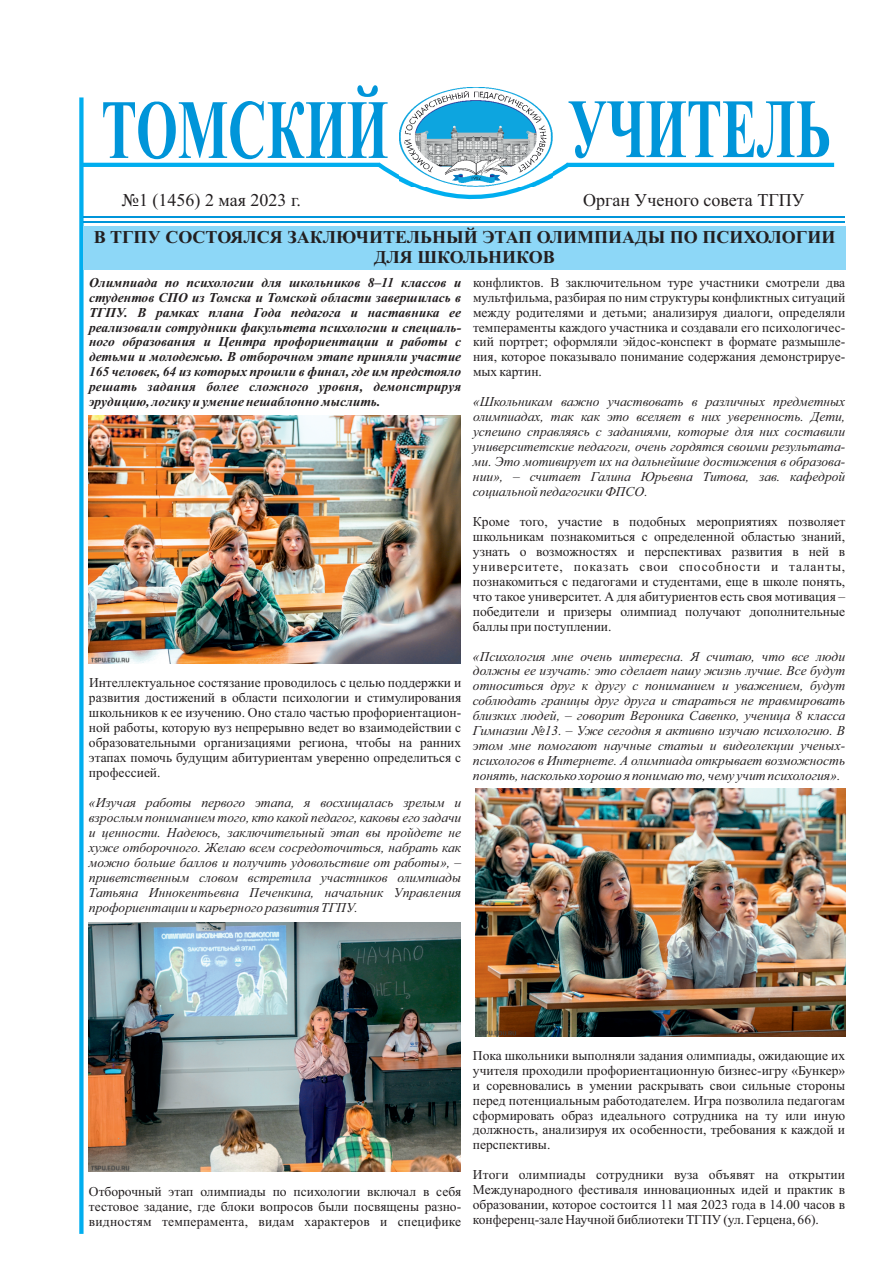
<style>
.page{position:relative;width:893px;height:1263px;background:#fff}
.page>*{position:absolute;margin:0;border:0;box-sizing:border-box;transform-origin:0 0}
.t1{font:700 84px "Times New Roman";color:#0095d9;scale:.64 1}
.t2{font:700 84px "Times New Roman";color:#0095d9;scale:.63 1}
.t3{font:700 18px/20px "Times New Roman";color:#231f20;text-align:center}
.t4{font:18px "Times New Roman";color:#231f20}
.t5{font:13.5px/15px "Times New Roman";color:#231f20;text-align:justify}
.t6{font:italic 13.5px/15px "Times New Roman";color:#231f20;text-align:justify}
.t7{font:italic 700 13.5px/15px "Times New Roman";color:#231f20;text-align:justify}
</style>
<div class="page">
<hr style="left:81px;top:163px;width:299px;height:4px;background:#00aeef">
<hr style="left:567px;top:163px;width:267px;height:4px;background:#00aeef">
<svg style="left:373px;top:162px;width:201px;height:38px"></svg>
<div style="left:79px;top:97px;width:5px;height:1137px;background:#00aeef"></div>
<img style="left:400px;top:88px;width:152px;height:98px">
<hr style="left:84px;top:221px;width:761px;height:2px;background:#0095d9">
<hr style="left:84px;top:217px;width:761px;height:1px;background:#0095d9">
<div style="left:84px;top:226px;width:762px;height:44px;background:#8dd7f7"></div>
<img style="left:88px;top:415px;width:373px;height:248px">
<img style="left:88px;top:923px;width:372px;height:248px">
<img style="left:475px;top:789px;width:371px;height:247px">
<h1 class="t1" style="left:101px;top:101px;width:450px">ТОМСКИЙ</h1>
<h1 class="t2" style="left:568px;top:100px;width:419px">УЧИТЕЛЬ</h1>
<h2 class="t4" style="left:583px;top:194px;width:223px">Орган Ученого совета ТГПУ</h2>
<h2 class="t3" style="left:94px;top:229px;width:743px">В ТГПУ СОСТОЯЛСЯ ЗАКЛЮЧИТЕЛЬНЫЙ ЭТАП ОЛИМПИАДЫ ПО ПСИХОЛОГИИ<br>ДЛЯ ШКОЛЬНИКОВ</h2>
<p class="t7" style="left:89px;top:276px;width:374px">Олимпиада по психологии для школьников 8–11 классов и студентов СПО из Томска и Томской области завершилась в ТГПУ. В рамках плана Года педагога и наставника ее реализовали сотрудники факультета психологии и специаль&shy;ного образования и Центра профориентации и работы с детьми и молодежью. В отборочном этапе приняли участие 165 человек, 64 из которых прошли в финал, где им предстояло решать задания более сложного уровня, демонстрируя эрудицию, логику и умение нешаблонно мыслить.</p>
<h2 class="t4" style="left:122px;top:194px;width:181px">№1 (1456) 2 мая 2023 г.</h2>
<p class="t5" style="left:473px;top:276px;width:374px">конфликтов. В заключительном туре участники смотрели два мультфильма, разбирая по ним структуры конфликтных ситуаций между родителями и детьми; анализируя диалоги, определяли темпераменты каждого участника и создавали его психологичес&shy;кий портрет; оформляли эйдос-конспект в формате размышле&shy;ния, которое показывало понимание содержания демонстрируе&shy;мых картин.</p>
<p class="t6" style="left:473px;top:396px;width:374px">«Школьникам важно участвовать в различных предметных олимпиадах, так как это вселяет в них уверенность. Дети, успешно справляясь с заданиями, которые для них составили университетские педагоги, очень гордятся своими результата&shy;ми. Это мотивирует их на дальнейшие достижения в образова&shy;нии», – считает Галина Юрьевна Титова, зав. кафедрой социальной педагогики ФПСО.</p>
<p class="t5" style="left:473px;top:515px;width:374px">Кроме того, участие в подобных мероприятиях позволяет школьникам познакомиться с определенной областью знаний, узнать о возможностях и перспективах развития в ней в университете, показать свои способности и таланты, познакомиться с педагогами и студентами, еще в школе понять, что такое университет. А для абитуриентов есть своя мотивация – победители и призеры олимпиад получают дополнительные баллы при поступлении.</p>
<p class="t6" style="left:473px;top:650px;width:374px">«Психология мне очень интересна. Я считаю, что все люди должны ее изучать: это сделает нашу жизнь лучше. Все будут относиться друг к другу с пониманием и уважением, будут соблюдать границы друг друга и стараться не травмировать близких людей, – говорит Вероника Савенко, ученица 8 класса Гимназии №13. – Уже сегодня я активно изучаю психологию. В этом мне помогают научные статьи и видеолекции ученых&shy;психологов в Интернете. А олимпиада открывает возможность понять, насколько хорошо я понимаю то, чему учит психология».</p>
<p class="t5" style="left:89px;top:677px;width:374px">Интеллектуальное состязание проводилось с целью поддержки и развития достижений в области психологии и стимулирования школьников к ее изучению. Оно стало частью профориентацион&shy;ной работы, которую вуз непрерывно ведет во взаимодействии с образовательными организациями региона, чтобы на ранних этапах помочь будущим абитуриентам уверенно определиться с профессией.</p>
<p class="t6" style="left:89px;top:796px;width:374px">«Изучая работы первого этапа, я восхищалась зрелым и взрослым пониманием того, кто какой педагог, каковы его задачи и ценности. Надеюсь, заключительный этап вы пройдете не хуже отборочного. Желаю всем сосредоточиться, набрать как можно больше баллов и получить удовольствие от работы», – приветственным словом встретила участников олимпиады Татьяна Иннокентьевна Печенкина, начальник Управления профориентации и карьерного развития ТГПУ.</p>
<p class="t5" style="left:89px;top:1185px;width:374px">Отборочный этап олимпиады по психологии включал в себя тестовое задание, где блоки вопросов были посвящены разно&shy;видностям темперамента, видам характеров и специфике</p>
<p class="t5" style="left:473px;top:1049px;width:374px">Пока школьники выполняли задания олимпиады, ожидающие их учителя проходили профориентационную бизнес-игру «Бункер» и соревновались в умении раскрывать свои сильные стороны перед потенциальным работодателем. Игра позволила педагогам сформировать образ идеального сотрудника на ту или иную должность, анализируя их особенности, требования к каждой и перспективы.</p>
<p class="t5" style="left:473px;top:1168px;width:374px">Итоги олимпиады сотрудники вуза объявят на открытии Международного фестиваля инновационных идей и практик в образовании, которое состоится 11 мая 2023 года в 14.00 часов в конференц-зале Научной библиотеки ТГПУ (ул. Герцена, 66).</p>
</div>
